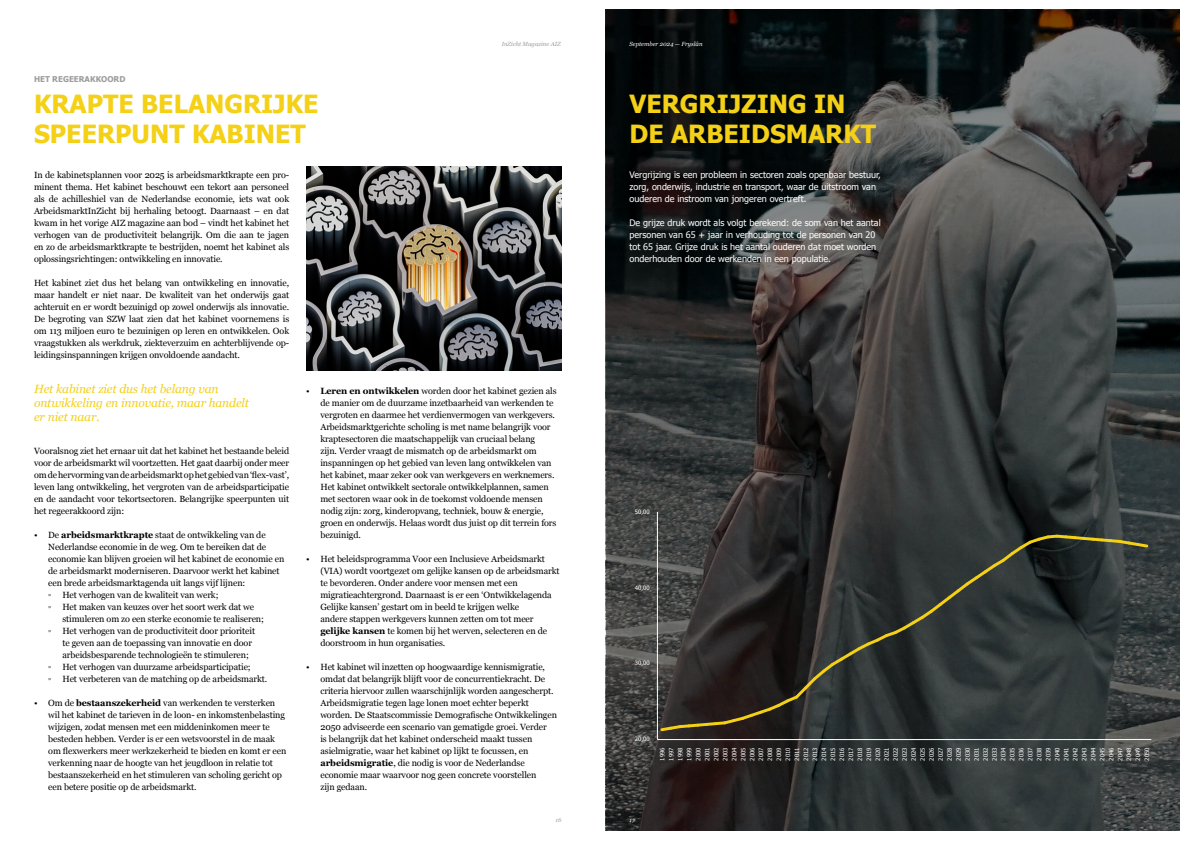
<style>
.page{position:relative;width:1191px;height:842px;background:#fff}
.page>*{position:absolute;margin:0;border:0;box-sizing:border-box;transform-origin:0 0}
.t1{font:700 25px/30px "Tahoma";color:#f4d016}
.t2{font:italic 12px/14.4px "Georgia";letter-spacing:-.01em;color:#f4d016}
.t3{font:9px/12px "Georgia";letter-spacing:-.01em;color:#000}
.t4{font:9px/12px "Tahoma";color:#fff}
.t5{font:700 8px "Tahoma";color:#9d9d9c}
.t6{font:italic 6px "Georgia";color:#fff}
.t7{font:italic 6px "Georgia";color:#9d9d9c}
.t8{font:5.9px/9px "Tahoma";color:#fff;text-align:justify}
.s1{font-weight:700}
</style>
<div class="page">
<img style="left:606px;top:10px;width:573px;height:820px">
<hr style="left:657px;top:739px;width:494px;height:1px;background:#fff">
<hr style="left:657px;top:512px;width:1px;height:227px;background:#fff">
<svg style="left:658px;top:533px;width:492px;height:200px;background:#313431"></svg>
<img style="left:306px;top:166px;width:255px;height:204px">
<p class="t5" style="left:34px;top:74px;width:93px">HET REGEERAKKOORD</p>
<p class="t7" style="left:502px;top:40px;width:61px">InZicht Magazine AIZ</p>
<p class="t6" style="left:629px;top:40px;width:75px">September 2024 — Fryslân</p>
<h1 class="t1" style="left:34px;top:87px;width:286px">KRAPTE BELANGRIJKE<br>SPEERPUNT KABINET</h1>
<h1 class="t1" style="left:629px;top:87px;width:248px">VERGRIJZING IN<br>DE ARBEIDSMARKT</h1>
<p class="t3" style="left:34px;top:169px;width:257px;text-align:justify">In de kabinetsplannen voor 2025 is arbeidsmarktkrapte een pro&shy;minent thema. Het kabinet beschouwt een tekort aan personeel als de achilleshiel van de Nederlandse economie, iets wat ook ArbeidsmarktInZicht bij herhaling betoogt. Daarnaast – en dat kwam in het vorige AIZ magazine aan bod – vindt het kabinet het verhogen van de productiviteit belangrijk. Om die aan te jagen en zo de arbeidsmarktkrapte te bestrijden, noemt het kabinet als oplossingsrichtingen: ontwikkeling en innovatie.</p>
<p class="t3" style="left:34px;top:277px;width:257px;text-align:justify">Het kabinet ziet dus het belang van ontwikkeling en innovatie, maar handelt er niet naar. De kwaliteit van het onderwijs gaat achteruit en er wordt bezuinigd op zowel onderwijs als innovatie.<br>De begroting van SZW laat zien dat het kabinet voornemens is om 113 miljoen euro te bezuinigen op leren en ontwikkelen. Ook vraagstukken als werkdruk, ziekteverzuim en achterblijvende op&shy;leidingsinspanningen krijgen onvoldoende aandacht.</p>
<h2 class="t2" style="left:34px;top:381px;width:216px">Het kabinet ziet dus het belang van ontwikkeling en innovatie, maar handelt er niet naar.</h2>
<p class="t3" style="left:34px;top:445px;width:257px;text-align:justify">Vooralsnog ziet het ernaar uit dat het kabinet het bestaande beleid voor de arbeidsmarkt wil voortzetten. Het gaat daarbij onder meer om de hervorming van de arbeidsmarkt op het gebied van ‘flex-vast’, leven lang ontwikkeling, het vergroten van de arbeidsparticipatie en de aandacht voor tekortsectoren. Belangrijke speerpunten uit het regeerakkoord zijn:</p>
<p class="t3" style="left:34px;top:528px;width:233px">• De <span class="s1">arbeidsmarktkrapte</span> staat de ontwikkeling van de</p>
<p class="t3" style="left:48px;top:540px;width:219px">Nederlandse economie in de weg. Om te bereiken dat de</p>
<p class="t3" style="left:48px;top:552px;width:238px">economie kan blijven groeien wil het kabinet de economie en</p>
<p class="t3" style="left:48px;top:564px;width:233px">de arbeidsmarkt moderniseren. Daarvoor werkt het kabinet</p>
<p class="t3" style="left:48px;top:576px;width:199px">een brede arbeidsmarktagenda uit langs vijf lijnen:</p>
<p class="t3" style="left:48px;top:588px;width:172px">◦ Het verhogen van de kwaliteit van werk;</p>
<p class="t3" style="left:48px;top:600px;width:207px">◦ Het maken van keuzes over het soort werk dat we</p>
<p class="t3" style="left:62px;top:612px;width:203px">stimuleren om zo een sterke economie te realiseren;</p>
<p class="t3" style="left:48px;top:624px;width:208px">◦ Het verhogen van de productiviteit door prioriteit</p>
<p class="t3" style="left:62px;top:636px;width:191px">te geven aan de toepassing van innovatie en door</p>
<p class="t3" style="left:62px;top:648px;width:188px">arbeidsbesparende technologieën te stimuleren;</p>
<p class="t3" style="left:48px;top:660px;width:204px">◦ Het verhogen van duurzame arbeidsparticipatie;</p>
<p class="t3" style="left:48px;top:672px;width:221px">◦ Het verbeteren van de matching op de arbeidsmarkt.</p>
<p class="t3" style="left:48px;top:696px;width:240px;text-indent:-14px">• Om de <span class="s1">bestaanszekerheid</span> van werkenden te versterken wil het kabinet de tarieven in de loon- en inkomstenbelasting wijzigen, zodat mensen met een middeninkomen meer te besteden hebben. Verder is er een wetsvoorstel in de maak om flexwerkers meer werkzekerheid te bieden en komt er een verkenning naar de hoogte van het jeugdloon in relatie tot bestaanszekerheid en het stimuleren van scholing gericht op een betere positie op de arbeidsmarkt.</p>
<p class="t3" style="left:320px;top:385px;width:238px;text-indent:-14px">• <span class="s1">Leren en ontwikkelen</span> worden door het kabinet gezien als de manier om de duurzame inzetbaarheid van werkenden te vergroten en daarmee het verdienvermogen van werkgevers.<br>Arbeidsmarktgerichte scholing is met name belangrijk voor kraptesectoren die maatschappelijk van cruciaal belang<br>zijn. Verder vraagt de mismatch op de arbeidsmarkt om inspanningen op het gebied van leven lang ontwikkelen van het kabinet, maar zeker ook van werkgevers en werknemers.<br>Het kabinet ontwikkelt sectorale ontwikkelplannen, samen met sectoren waar ook in de toekomst voldoende mensen nodig zijn: zorg, kinderopvang, techniek, bouw &amp; energie, groen en onderwijs. Helaas wordt dus juist op dit terrein fors bezuinigd.</p>
<p class="t3" style="left:320px;top:553px;width:241px;text-indent:-14px">• Het beleidsprogramma Voor een Inclusieve Arbeidsmarkt (VIA) wordt voortgezet om gelijke kansen op de arbeidsmarkt te bevorderen. Onder andere voor mensen met een migratieachtergrond. Daarnaast is er een ‘Ontwikkelagenda Gelijke kansen’ gestart om in beeld te krijgen welke<br>andere stappen werkgevers kunnen zetten om tot meer <span class="s1">gelijke kansen</span> te komen bij het werven, selecteren en de doorstroom in hun organisaties.</p>
<p class="t3" style="left:320px;top:660px;width:238px;text-indent:-14px">• Het kabinet wil inzetten op hoogwaardige kennismigratie, omdat dat belangrijk blijft voor de concurrentiekracht. De criteria hiervoor zullen waarschijnlijk worden aangescherpt.<br>Arbeidsmigratie tegen lage lonen moet echter beperkt worden. De Staatscommissie Demografische Ontwikkelingen 2050 adviseerde een scenario van gematigde groei. Verder<br>is belangrijk dat het kabinet onderscheid maakt tussen asielmigratie, waar het kabinet op lijkt te focussen, en <span class="s1">arbeidsmigratie</span>, die nodig is voor de Nederlandse economie maar waarvoor nog geen concrete voorstellen<br>zijn gedaan.</p>
<p class="t7" style="left:555px;top:815px;width:7px">16</p>
<p class="t4" style="left:629px;top:168px;width:253px">Vergrijzing is een probleem in sectoren zoals openbaar bestuur, zorg, onderwijs, industrie en transport, waar de uitstroom van ouderen de instroom van jongeren overtreft.</p>
<p class="t4" style="left:629px;top:216px;width:253px">De grijze druk wordt als volgt berekend: de som van het aantal personen van 65 + jaar in verhouding tot de personen van 20 tot 65 jaar. Grijze druk is het aantal ouderen dat moet worden onderhouden door de werkenden in een populatie.</p>
<p class="t8" style="left:635px;top:507px;width:16px">50,00</p>
<p class="t8" style="left:635px;top:583px;width:16px">40,00</p>
<p class="t8" style="left:635px;top:658px;width:16px">30,00</p>
<p class="t8" style="left:635px;top:734px;width:16px">20,00</p>
<p class="t8" style="left:657px;top:761px;width:14px;rotate:-90deg">1996<br>1997<br>1998<br>1999<br>2000<br>2001<br>2002<br>2003<br>2004<br>2005<br>2006<br>2007<br>2008<br>2009<br>2010<br>2011<br>2012<br>2013<br>2014<br>2015<br>2016<br>2017<br>2018<br>2019<br>2020<br>2021<br>2022<br>2023<br>2024<br>2025<br>2026<br>2027<br>2028<br>2029<br>2030<br>2031<br>2032<br>2033<br>2034<br>2035<br>2036<br>2037<br>2038<br>2039<br>2040<br>2041<br>2042<br>2043<br>2044<br>2045<br>2046<br>2047<br>2048<br>2049<br>2050</p>
<p class="t6" style="left:629px;top:815px;width:7px">17</p>
</div>
